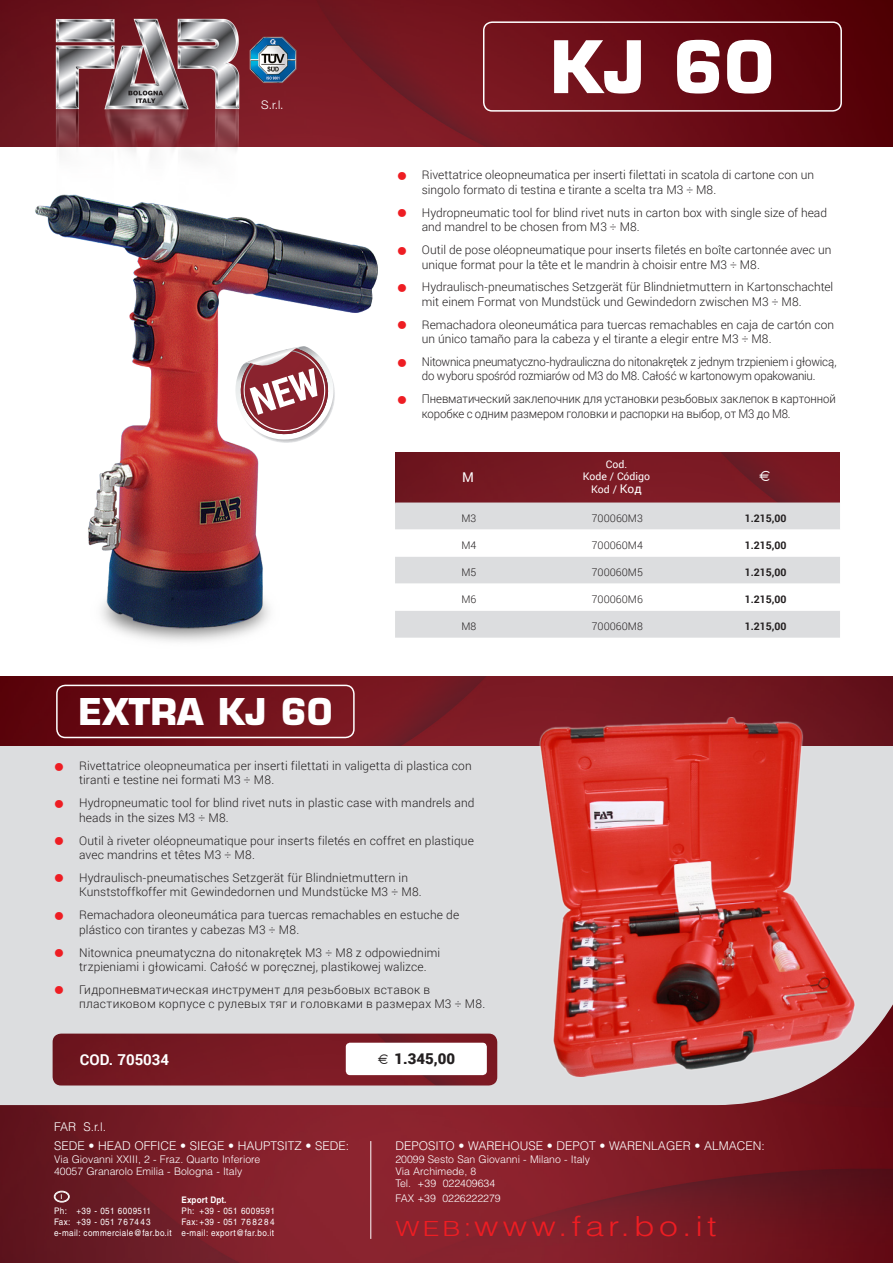
<style>
.page{position:relative;width:893px;height:1263px;background:#fff}
.page>*{position:absolute;margin:0;border:0;box-sizing:border-box;transform-origin:0 0}
.t1{font:700 70.5px "Eurostile LT Std";color:#fff}
.t2{font:700 36px "Eurostile LT Std";color:#fff}
.t3{font:300 27.75px "Helvetica LT Std";letter-spacing:.125em;color:#ee1d23;scale:1.22 1}
.t4{font:15.75px "Charcoal";color:#fff}
.t5{font:700 15px "Roboto";color:#fff}
.t6{font:900 15px "Roboto";color:#231f20}
.t7{font:13.5px "Roboto";color:#fff}
.t8{font:300 12px/14.4px "Roboto";color:#231f20}
.t9{font:300 12px/14.4px "Roboto";letter-spacing:-.02em;color:#231f20;text-align:center;scale:.96 1}
.t10{font:300 12px/14.4px "Roboto";color:#231f20;scale:.95 1}
.t11{font:300 12px/14.4px "Roboto";letter-spacing:.025em;color:#231f20}
.t12{font:300 12px/18.9px "Helvetica LT Std";color:#fff}
.t13{font:300 12px "Helvetica Neue";color:#fff}
.t14{font:300 10.5px/12.3px "Helvetica LT Std";color:#fff}
.t15{font:300 10.5px "Roboto";color:#231f20}
.t16{font:700 10.5px "Roboto";color:#231f20}
.t17{font:10.5px/12px "Roboto";color:#fff;text-align:center}
.t18{font:9px/10.8px "Helvetica LT Std";letter-spacing:.05em;color:#fff;scale:.9 1}
.t19{font:700 9px "Helvetica LT Std";letter-spacing:.01em;color:#fff;scale:.9 1}
.t20{font:700 6.6px "Helvetica LT Std";color:#fff;scale:.9 1}
.s1{font-family:"Helvetica Neue LT Std";font-weight:100;font-stretch:condensed;font-size:22.5px;color:#ee1d23}
.s2{font-size:12px}
.s3{font-family:"Charcoal";font-weight:400}
.s4{font-size:20.85px}
.s5{font-size:26.4px}
</style>
<div class="page">
<img style="left:35px;top:205px;width:343px;height:437px">
<div style="left:0;top:682px;width:893px;height:546px;background:#dcdddf"></div>
<img style="left:0;top:0;width:893px;height:147px">
<img style="left:47px;top:12px;width:202px;height:196px">
<img style="left:246px;top:30px;width:54px;height:59px">
<img style="left:0;top:1004px;width:893px;height:259px">
<img style="left:395px;top:452px;width:445px;height:50px">
<div style="left:395px;top:502px;width:445px;height:136px;background:#dcdddf"></div>
<svg style="left:395px;top:529px;width:445px;height:82px"></svg>
<svg style="left:229px;top:346px;width:111px;height:100px"></svg>
<img style="left:0;top:676px;width:893px;height:70px">
<img style="left:53px;top:1033px;width:444px;height:52px">
<div style="left:346px;top:1043px;width:141px;height:32px;background:#fff;border-radius:4px"></div>
<img style="left:516px;top:717px;width:356px;height:359px">
<div style="left:54px;top:1191px;width:16px;height:11px;border:1px solid #fff;border-radius:50%"></div>
<div style="left:55px;top:1192px;width:14px;height:9px;border:1px solid #fff;border-radius:50%"></div>
<hr style="left:370px;top:1141px;width:1px;height:98px;background:#fff">
<div style="left:56px;top:685px;width:299px;height:53px;border:2px solid #fff;border-radius:9px"></div>
<div style="left:483px;top:21px;width:359px;height:91px;border:2px solid #fff;border-radius:9px"></div>
<p class="t13" style="left:261px;top:97px;width:24px">S.r.l.</p>
<h2 class="t2" style="left:78px;top:690px;width:256px">EXTRA KJ 60</h2>
<h1 class="t1" style="left:550px;top:24px;width:226px">KJ 60</h1>
<p class="t8" style="left:422px;top:168px;width:394px;text-indent:-26px"><span class="s1">•</span> Rivettatrice oleopneumatica per inserti filettati in scatola di cartone con un singolo formato di testina e tirante a scelta tra M3 ÷ M8.</p>
<p class="t8" style="left:422px;top:205px;width:407px;text-indent:-26px"><span class="s1">•</span> Hydropneumatic tool for blind rivet nuts in carton box with single size of head and mandrel to be chosen from M3 ÷ M8.</p>
<p class="t8" style="left:422px;top:242px;width:411px;text-indent:-26px"><span class="s1">•</span> Outil de pose oléopneumatique pour inserts filetés en boîte cartonnée avec un unique format pour la tête et le mandrin à choisir entre M3 ÷ M8.</p>
<p class="t8" style="left:396px;top:280px;width:438px;text-align:center"><span class="s1">•</span> Hydraulisch-pneumatisches Setzgerät für Blindnietmuttern in Kartonschachtel mit einem Format von Mundstück und Gewindedorn zwischen M3 ÷ M8.</p>
<p class="t8" style="left:422px;top:317px;width:414px;text-indent:-26px"><span class="s1">•</span> Remachadora oleoneumática para tuercas remachables en caja de cartón con un único tamaño para la cabeza y el tirante a elegir entre M3 ÷ M8.</p>
<p class="t9" style="left:396px;top:354px;width:460px"><span class="s1">•</span> Nitownica pneumatyczno-hydrauliczna do nitonakrętek z jednym trzpieniem i głowicą, do wyboru spośród rozmiarów od M3 do M8. Całość w kartonowym opakowaniu.</p>
<p class="t10" style="left:422px;top:391px;width:437px;text-indent:-26px"><span class="s1">•</span> Пневматический заклепочник для установки резьбовых заклепок в картонной коробке с одним размером головки и распорки на выбор, от M3 до M8.</p>
<p class="t7" style="left:462px;top:468px;width:13px">M</p>
<p class="t17" style="left:583px;top:458px;width:69px">Cod.<br>Kode / Código</p>
<p class="t17" style="left:591px;top:483px;width:52px">Kod / <span class="s2">Код</span></p>
<h3 class="t4" style="left:759px;top:465px;width:13px">€</h3>
<p class="t15" style="left:462px;top:510px;width:16px">M3</p>
<p class="t15" style="left:592px;top:510px;width:53px">700060M3</p>
<p class="t16" style="left:745px;top:510px;width:43px">1.215,00</p>
<p class="t15" style="left:462px;top:537px;width:16px">M4</p>
<p class="t15" style="left:592px;top:537px;width:53px">700060M4</p>
<p class="t16" style="left:745px;top:537px;width:43px">1.215,00</p>
<p class="t15" style="left:461px;top:565px;width:16px">M5</p>
<p class="t15" style="left:592px;top:565px;width:53px">700060M5</p>
<p class="t16" style="left:745px;top:564px;width:43px">1.215,00</p>
<p class="t15" style="left:461px;top:592px;width:16px">M6</p>
<p class="t15" style="left:592px;top:592px;width:53px">700060M6</p>
<p class="t16" style="left:745px;top:591px;width:43px">1.215,00</p>
<p class="t15" style="left:461px;top:619px;width:16px">M8</p>
<p class="t15" style="left:592px;top:619px;width:53px">700060M8</p>
<p class="t16" style="left:745px;top:618px;width:43px">1.215,00</p>
<p class="t8" style="left:79px;top:758px;width:394px;text-indent:-26px"><span class="s1">•</span> Rivettatrice oleopneumatica per inserti filettati in valigetta di plastica con tiranti e testine nei formati M3 ÷ M8.</p>
<p class="t8" style="left:79px;top:795px;width:397px;text-indent:-26px"><span class="s1">•</span> Hydropneumatic tool for blind rivet nuts in plastic case with mandrels and heads in the sizes M3 ÷ M8.</p>
<p class="t8" style="left:79px;top:833px;width:396px;text-indent:-26px"><span class="s1">•</span> Outil à riveter oléopneumatique pour inserts filetés en coffret en plastique avec mandrins et têtes M3 ÷ M8.</p>
<p class="t8" style="left:79px;top:870px;width:344px;text-indent:-26px"><span class="s1">•</span> Hydraulisch-pneumatisches Setzgerät für Blindnietmuttern in<br>Kunststoffkoffer mit Gewindedornen und Mundstücke M3 ÷ M8.</p>
<p class="t8" style="left:79px;top:907px;width:382px;text-indent:-26px"><span class="s1">•</span> Remachadora oleoneumática para tuercas remachables en estuche de plástico con tirantes y cabezas M3 ÷ M8.</p>
<p class="t8" style="left:79px;top:945px;width:363px;text-indent:-26px"><span class="s1">•</span> Nitownica pneumatyczna do nitonakrętek M3 ÷ M8 z odpowiednimi trzpieniami i głowicami. Całość w poręcznej, plastikowej walizce.</p>
<p class="t11" style="left:79px;top:982px;width:408px;text-indent:-26px"><span class="s1">•</span> Гидропневматическая инструмент для резьбовых вставок в пластиковом корпусе с рулевых тяг и головками в размерах M3 ÷ M8.</p>
<p class="t5" style="left:80px;top:1049px;width:91px">COD. 705034</p>
<p class="t6" style="left:377px;top:1048px;width:79px"><span class="s3">€</span> 1.345,00</p>
<p class="t12" style="left:54px;top:1117px;width:297px">FAR S.r.l.<br>SEDE • HEAD OFFICE • SIEGE • HAUPTSITZ • SEDE:</p>
<p class="t14" style="left:54px;top:1153px;width:208px">Via Giovanni XXIII, 2 - Fraz. Quarto Inferiore<br>40057 Granarolo Emilia - Bologna - Italy</p>
<p class="t12" style="left:395px;top:1136px;width:371px">DEPOSITO • WAREHOUSE • DEPOT • WARENLAGER • ALMACEN:</p>
<p class="t14" style="left:395px;top:1152px;width:196px">20099 Sesto San Giovanni - Milano - Italy<br>Via Archimede, 8<br>Tel. +39 022409634</p>
<p class="t20" style="left:61px;top:1193px;width:3px">I</p>
<p class="t19" style="left:182px;top:1194px;width:51px">Export Dpt.</p>
<p class="t14" style="left:395px;top:1191px;width:107px">FAX +39 0226222279</p>
<p class="t18" style="left:54px;top:1206px;width:132px">Ph: +39 - 051 6009511<br>Fax: +39 - 051 767443 e-mail: commerciale@far.bo.it</p>
<p class="t18" style="left:182px;top:1206px;width:105px;text-align:justify">Ph: +39 - 051 6009591<br>Fax: +39 - 051 768284 e-mail: export@far.bo.it</p>
<h3 class="t3" style="left:395px;top:1209px;width:265px"><span class="s4">WEB</span><span class="s5">:</span>www.far.bo.it</h3>
</div>
